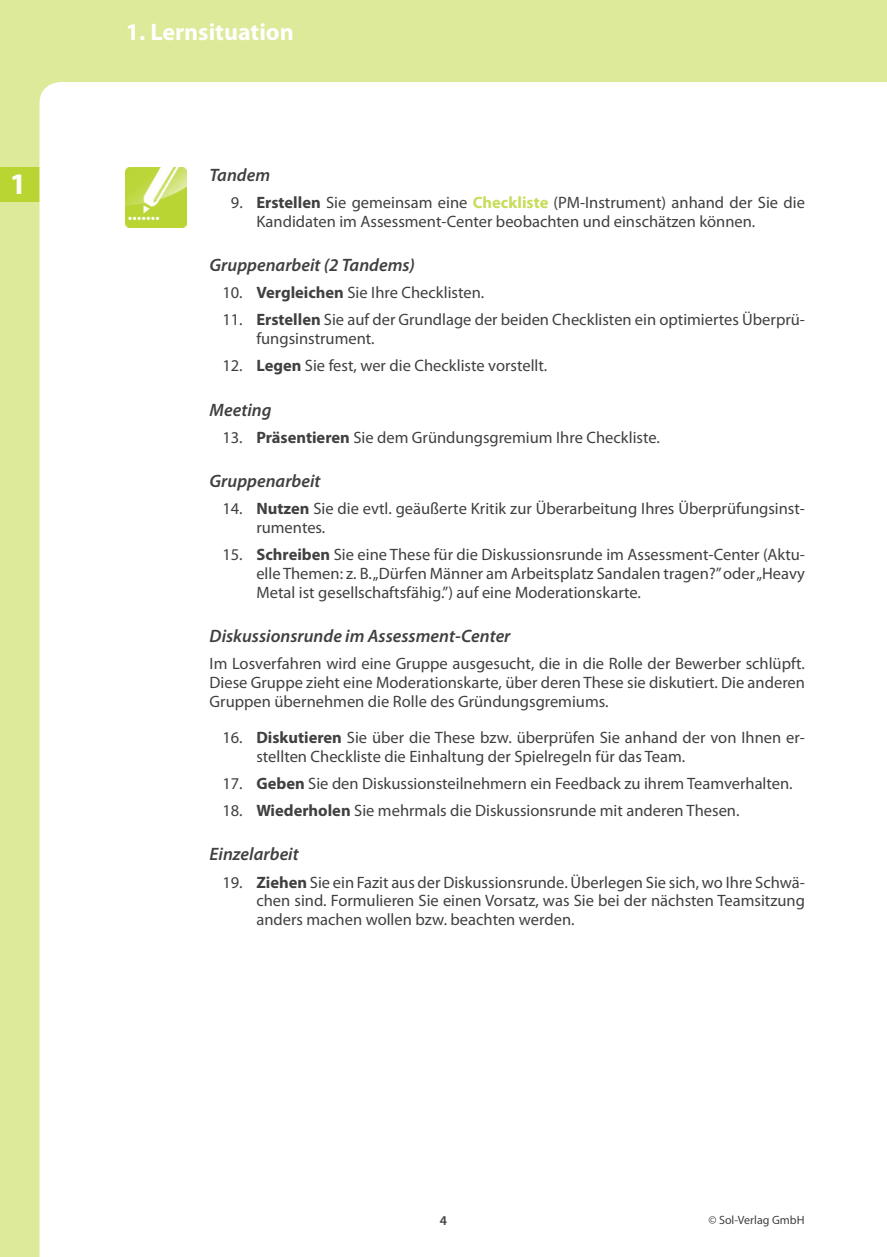
<style>
.page{position:relative;width:887px;height:1257px;background:#dcea99}
.page>*{position:absolute;margin:0;border:0;box-sizing:border-box;transform-origin:0 0}
.t1{font:700 30px "Myriad Pro";color:#fff}
.t2{font:700 24px "Myriad Pro";color:#fff}
.t3{font:italic 600 18px "Myriad Pro";color:#404041}
.t4{font:16.5px/18.8px "Myriad Pro";color:#404041}
.t5{font:600 13.5px "Myriad Pro";color:#404041}
.t6{font:12px "Myriad Pro";color:#404041}
.s1{font-weight:700}
.s2{font-weight:700;color:#c7dd5b}
</style>
<div class="page">
<div style="left:0;top:167px;width:40px;height:34px;background:#b9d532"></div>
<div style="left:40px;top:82px;width:847px;height:1175px;background:#fff"></div>
<img style="left:126px;top:168px;width:60px;height:60px">
<h1 class="t1" style="left:10px;top:166px;width:18px">1</h1>
<h2 class="t2" style="left:126px;top:18px;width:169px">1. Lernsituation</h2>
<p class="t3" style="left:210px;top:168px;width:62px">Tandem</p>
<p class="t4" style="left:256px;top:193px;width:550px;text-indent:-26px">9. <span class="s1">Erstellen</span> Sie gemeinsam eine <span class="s2">Checkliste</span> (PM-Instrument) anhand der Sie die<br>Kandidaten im Assessment-Center beobachten und einschätzen können.</p>
<p class="t3" style="left:210px;top:258px;width:207px">Gruppenarbeit (2 Tandems)</p>
<p class="t4" style="left:222px;top:284px;width:263px">10. <span class="s1">Vergleichen</span> Sie Ihre Checklisten.</p>
<p class="t4" style="left:256px;top:311px;width:550px;text-indent:-34px">11. <span class="s1">Erstellen</span> Sie auf der Grundlage der beiden Checklisten ein optimiertes Überprü&shy;fungsinstrument.</p>
<p class="t4" style="left:222px;top:357px;width:326px">12. <span class="s1">Legen</span> Sie fest, wer die Checkliste vorstellt.</p>
<p class="t3" style="left:210px;top:403px;width:63px">Meeting</p>
<p class="t4" style="left:222px;top:429px;width:439px">13. <span class="s1">Präsentieren</span> Sie dem Gründungsgremium Ihre Checkliste.</p>
<p class="t3" style="left:210px;top:474px;width:112px">Gruppenarbeit</p>
<p class="t4" style="left:256px;top:500px;width:550px;text-indent:-34px">14. <span class="s1">Nutzen</span> Sie die evtl. geäußerte Kritik zur Überarbeitung Ihres Überprüfungsinst&shy;rumentes.</p>
<p class="t4" style="left:256px;top:546px;width:550px;text-align:justify;text-indent:-34px">15. <span class="s1">Schreiben</span> Sie eine These für die Diskussionsrunde im Assessment-Center (Aktu&shy;elle Themen: z. B. „Dürfen Männer am Arbeitsplatz Sandalen tragen?” oder „Heavy Metal ist gesellschaftsfähig.”) auf eine Moderationskarte.</p>
<p class="t3" style="left:210px;top:629px;width:302px">Diskussionsrunde im Assessment-Center</p>
<p class="t4" style="left:210px;top:655px;width:597px;text-align:justify">Im Losverfahren wird eine Gruppe ausgesucht, die in die Rolle der Bewerber schlüpft.<br>Diese Gruppe zieht eine Moderationskarte, über deren These sie diskutiert. Die anderen Gruppen übernehmen die Rolle des Gründungsgremiums.</p>
<p class="t4" style="left:256px;top:728px;width:550px;text-indent:-34px">16. <span class="s1">Diskutieren</span> Sie über die These bzw. überprüfen Sie anhand der von Ihnen er&shy;stellten Checkliste die Einhaltung der Spielregeln für das Team.</p>
<p class="t4" style="left:222px;top:774px;width:572px">17. <span class="s1">Geben</span> Sie den Diskussionsteilnehmern ein Feedback zu ihrem Teamverhalten.</p>
<p class="t4" style="left:222px;top:802px;width:519px">18. <span class="s1">Wiederholen</span> Sie mehrmals die Diskussionsrunde mit anderen Thesen.</p>
<p class="t3" style="left:210px;top:847px;width:91px">Einzelarbeit</p>
<p class="t4" style="left:256px;top:873px;width:550px;text-align:justify;text-indent:-34px">19. <span class="s1">Ziehen</span> Sie ein Fazit aus der Diskussionsrunde. Überlegen Sie sich, wo Ihre Schwä&shy;chen sind. Formulieren Sie einen Vorsatz, was Sie bei der nächsten Teamsitzung anders machen wollen bzw. beachten werden.</p>
<p class="t5" style="left:440px;top:1215px;width:9px">4</p>
<p class="t6" style="left:708px;top:1215px;width:98px">© Sol-Verlag GmbH</p>
</div>
